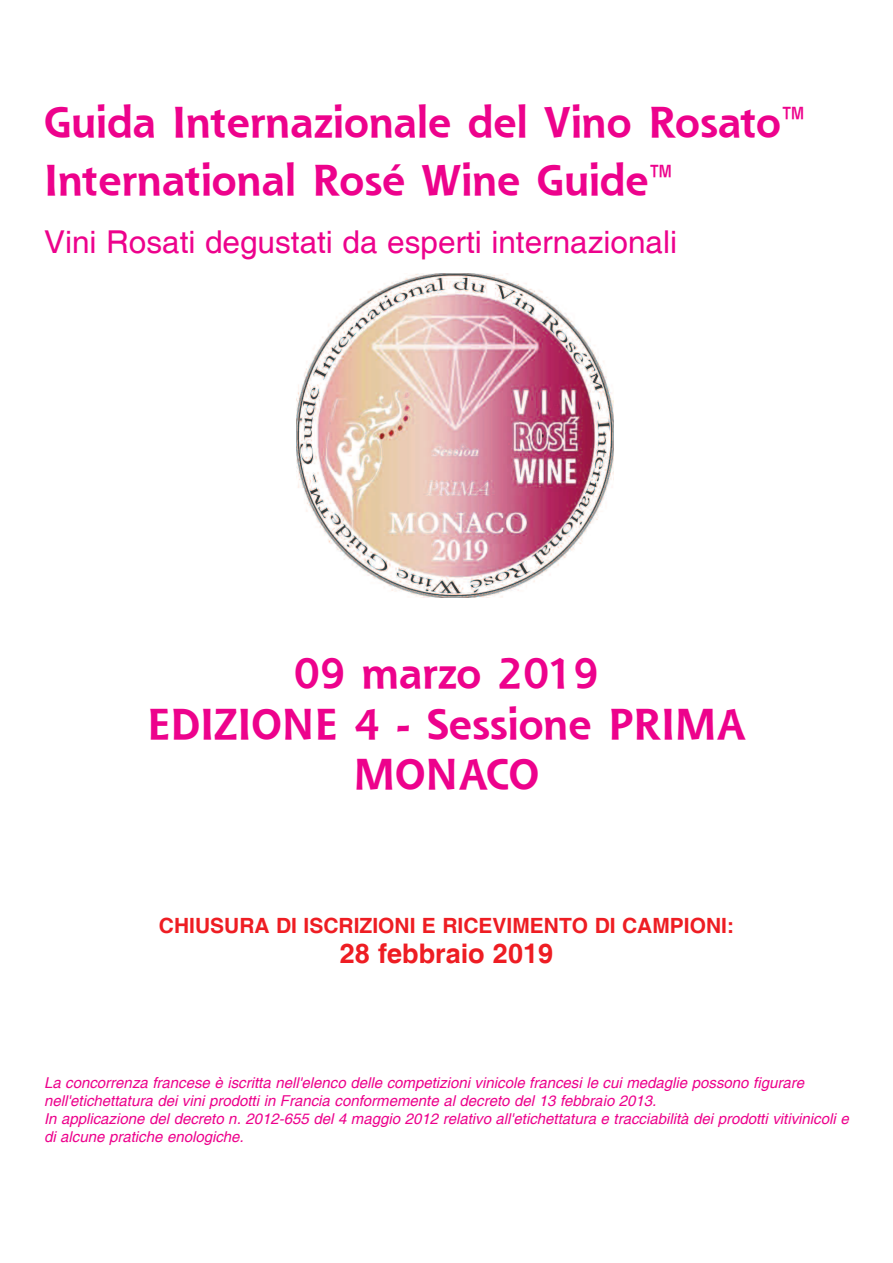
<style>
.page{position:relative;width:893px;height:1263px;background:#fff}
.page>*{position:absolute;margin:0;border:0;box-sizing:border-box;transform-origin:0 0}
.t1{font:700 42px/50.6px "Shannon";color:#ed028c}
.t2{font:31.5px "Helvetica";color:#ed028c}
.t3{font:700 27px "Helvetica";color:#ee1d23}
.t4{font:700 21px "Helvetica";color:#ee1d23}
.t5{font:italic 15px/18px "Helvetica";color:#ed028c}
</style>
<div class="page">
<img style="left:296px;top:273px;width:318px;height:325px">
<h1 class="t1" style="left:44px;top:94px;width:764px;line-height:57.8px">Guida Internazionale del Vino Rosato™<br>International Rosé Wine Guide™</h1>
<h2 class="t2" style="left:44px;top:223px;width:634px">Vini Rosati degustati da esperti internazionali</h2>
<h1 class="t1" style="left:147px;top:648px;width:600px;text-align:center">09 marzo 2019<br>EDIZIONE 4 - Sessione PRIMA<br>MONACO</h1>
<h3 class="t4" style="left:159px;top:913px;width:577px">CHIUSURA DI ISCRIZIONI E RICEVIMENTO DI CAMPIONI:</h3>
<h3 class="t3" style="left:340px;top:937px;width:215px">28 febbraio 2019</h3>
<p class="t5" style="left:44px;top:1074px;width:806px">La concorrenza francese è iscritta nell'elenco delle competizioni vinicole francesi le cui medaglie possono figurare nell'etichettatura dei vini prodotti in Francia conformemente al decreto del 13 febbraio 2013.<br>In applicazione del decreto n. 2012-655 del 4 maggio 2012 relativo all'etichettatura e tracciabilità dei prodotti vitivinicoli e di alcune pratiche enologiche.</p>
</div>
